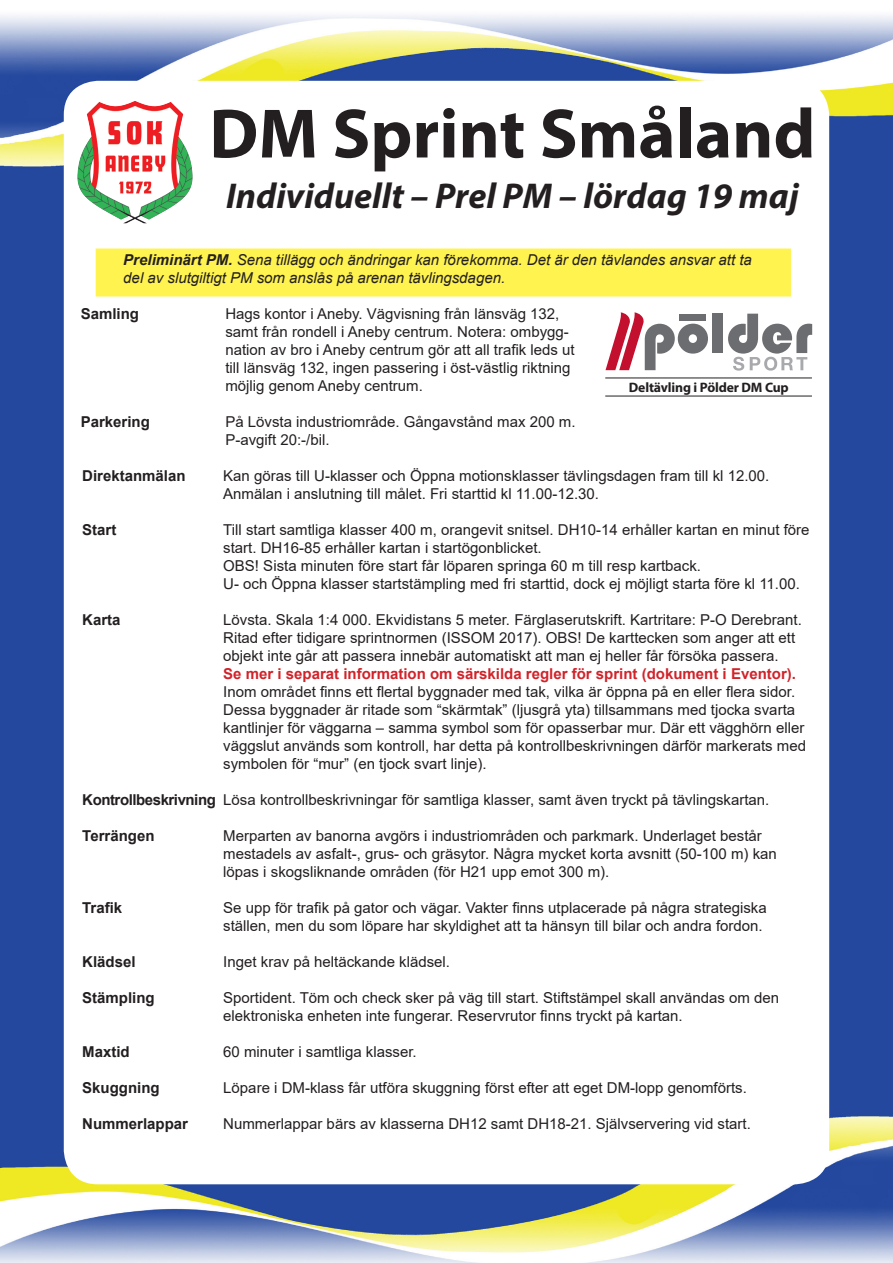
<style>
.page{position:relative;width:893px;height:1263px;background:#fff}
.page>*{position:absolute;margin:0;border:0;box-sizing:border-box;transform-origin:0 0}
.t1{font:700 70.5px "Myriad Pro";color:#231f20}
.t2{font:italic 700 36px "Myriad Pro";color:#231f20}
.t3{font:15px/18px "Arial";color:#231f20}
.t4{font:italic 15px/18px "Arial";color:#231f20}
.t5{font:700 15px "Arial";color:#231f20}
.t6{font:700 13.65px "Myriad Pro";letter-spacing:-.01em;color:#231f20}
.s1{font-weight:700}
.s2{font-weight:700;color:#d1232a}
</style>
<div class="page">
<img style="left:0;top:651px;width:893px;height:612px">
<img style="left:0;top:15px;width:893px;height:636px">
<div style="left:64px;top:81px;width:765px;height:1103px;background:#fff;border-radius:34px"></div>
<div style="left:96px;top:248px;width:695px;height:48px;background:#fff34f"></div>
<img style="left:87px;top:101px;width:47px;height:39px">
<svg style="left:605px;top:312px;width:103px;height:58px"></svg>
<div style="left:712px;top:314px;width:11px;height:39px;background:#6c6d70"></div>
<svg style="left:728px;top:314px;width:84px;height:57px"></svg>
<div style="left:680px;top:314px;width:26px;height:7px;background:#6c6d70"></div>
<hr style="left:605px;top:378px;width:207px;height:1px;background:#231f20">
<hr style="left:605px;top:396px;width:207px;height:1px;background:#231f20">
<p class="t1" style="left:209px;top:88px;width:608px">DM Sprint Småland</p>
<p class="t2" style="left:226px;top:173px;width:574px">Individuellt – Prel PM – lördag 19 maj</p>
<p class="t4" style="left:123px;top:251px;width:630px"><span class="s1">Preliminärt PM.</span> Sena tillägg och ändringar kan förekomma. Det är den tävlandes ansvar att ta del av slutgiltigt PM som anslås på arenan tävlingsdagen.</p>
<p class="t5" style="left:81px;top:303px;width:60px">Samling</p>
<p class="t3" style="left:225px;top:304px;width:351px">Hags kontor i Aneby. Vägvisning från länsväg 132, samt från rondell i Aneby centrum. Notera: ombygg&shy;nation av bro i Aneby centrum gör att all trafik leds ut till länsväg 132, ingen passering i öst-västlig riktning möjlig genom Aneby centrum.</p>
<p class="t5" style="left:81px;top:411px;width:71px">Parkering</p>
<p class="t3" style="left:225px;top:412px;width:352px">På Lövsta industriområde. Gångavstånd max 200 m.<br>P-avgift 20:-/bil.</p>
<p class="t5" style="left:82px;top:465px;width:105px">Direktanmälan</p>
<p class="t3" style="left:223px;top:466px;width:548px">Kan göras till U-klasser och Öppna motionsklasser tävlingsdagen fram till kl 12.00.<br>Anmälan i anslutning till målet. Fri starttid kl 11.00-12.30.</p>
<p class="t5" style="left:82px;top:519px;width:36px">Start</p>
<p class="t3" style="left:223px;top:520px;width:588px">Till start samtliga klasser 400 m, orangevit snitsel. DH10-14 erhåller kartan en minut före start. DH16-85 erhåller kartan i startögonblicket.<br>OBS! Sista minuten före start får löparen springa 60 m till resp kartback.<br>U- och Öppna klasser startstämpling med fri starttid, dock ej möjligt starta före kl 11.00.</p>
<p class="t5" style="left:82px;top:609px;width:40px">Karta</p>
<p class="t3" style="left:223px;top:610px;width:584px">Lövsta. Skala 1:4 000. Ekvidistans 5 meter. Färglaserutskrift. Kartritare: P-O Derebrant.<br>Ritad efter tidigare sprintnormen (ISSOM 2017). OBS! De karttecken som anger att ett objekt inte går att passera innebär automatiskt att man ej heller får försöka passera.<br><span class="s2">Se mer i separat information om särskilda regler för sprint (dokument i Eventor).<br></span>Inom området finns ett flertal byggnader med tak, vilka är öppna på en eller flera sidor.<br>Dessa byggnader är ritade som “skärmtak” (ljusgrå yta) tillsammans med tjocka svarta kantlinjer för väggarna – samma symbol som för opasserbar mur. Där ett vägghörn eller väggslut används som kontroll, har detta på kontrollbeskrivningen därför markerats med symbolen för “mur” (en tjock svart linje).</p>
<p class="t3" style="left:82px;top:790px;width:689px"><span class="s1">Kontrollbeskrivning</span> Lösa kontrollbeskrivningar för samtliga klasser, samt även tryckt på tävlingskartan.</p>
<p class="t5" style="left:82px;top:825px;width:74px">Terrängen</p>
<p class="t3" style="left:223px;top:826px;width:555px">Merparten av banorna avgörs i industriområden och parkmark. Underlaget består mestadels av asfalt-, grus- och gräsytor. Några mycket korta avsnitt (50-100 m) kan löpas i skogsliknande områden (för H21 upp emot 300 m).</p>
<p class="t5" style="left:82px;top:897px;width:42px">Trafik</p>
<p class="t3" style="left:223px;top:898px;width:545px">Se upp för trafik på gator och vägar. Vakter finns utplacerade på några strategiska ställen, men du som löpare har skyldighet att ta hänsyn till bilar och andra fordon.</p>
<p class="t5" style="left:82px;top:951px;width:55px">Klädsel</p>
<p class="t3" style="left:223px;top:952px;width:228px">Inget krav på heltäckande klädsel.</p>
<p class="t5" style="left:82px;top:987px;width:74px">Stämpling</p>
<p class="t3" style="left:223px;top:988px;width:557px">Sportident. Töm och check sker på väg till start. Stiftstämpel skall användas om den elektroniska enheten inte fungerar. Reservrutor finns tryckt på kartan.</p>
<p class="t5" style="left:82px;top:1041px;width:49px">Maxtid</p>
<p class="t3" style="left:223px;top:1042px;width:195px">60 minuter i samtliga klasser.</p>
<p class="t5" style="left:82px;top:1077px;width:79px">Skuggning</p>
<p class="t3" style="left:223px;top:1078px;width:525px">Löpare i DM-klass får utföra skuggning först efter att eget DM-lopp genomförts.</p>
<p class="t5" style="left:82px;top:1113px;width:107px">Nummerlappar</p>
<p class="t3" style="left:223px;top:1114px;width:529px">Nummerlappar bärs av klasserna DH12 samt DH18-21. Självservering vid start.</p>
<p class="t6" style="left:629px;top:378px;width:161px">Deltävling i Pölder DM Cup</p>
</div>
